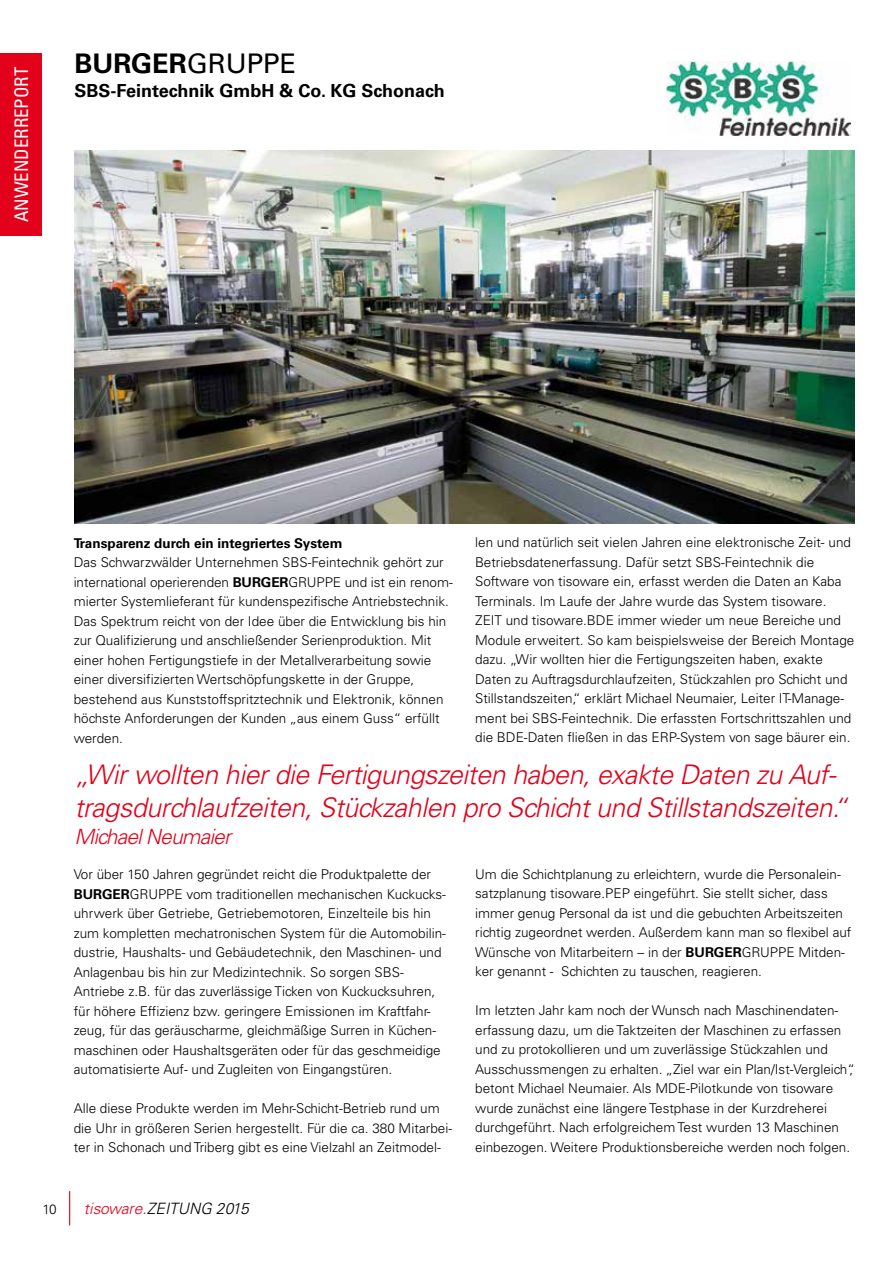
<style>
.page{position:relative;width:893px;height:1263px;background:#fff}
.page>*{position:absolute;margin:0;border:0;box-sizing:border-box;transform-origin:0 0}
.t1{font:italic 300 27px/32.4px "Univers";letter-spacing:-.02em;color:#e2001a}
.t2{font:700 27px "Univers";color:#000}
.t3{font:italic 300 21px "Univers";letter-spacing:-.04em;color:#e2001a}
.t4{font:condensed 18.75px "Univers";color:#fff}
.t5{font:700 18px "Univers";color:#000}
.t6{font:italic 300 15.6px "Univers";color:#000}
.t7{font:300 13.5px/19.5px "Univers";color:#000}
.t8{font:700 13.5px "Univers";color:#000}
.s1{font-weight:400}
.s2{font-weight:700}
.s3{font-family:"Univers CE";color:#e2001a}
</style>
<div class="page">
<div style="left:0;top:53px;width:42px;height:183px;background:#e2001a"></div>
<hr style="left:69px;top:1191px;width:1px;height:34px;background:#e2001a">
<img style="left:74px;top:151px;width:781px;height:373px">
<img style="left:667px;top:62px;width:184px;height:73px">
<h3 class="t4" style="left:10px;top:222px;width:157px;rotate:-90deg">ANWENDERREPORT</h3>
<h1 class="t2" style="left:74px;top:48px;width:223px">BURGER<span class="s1">GRUPPE</span></h1>
<h3 class="t5" style="left:74px;top:81px;width:372px">SBS-Feintechnik GmbH &amp; Co. KG Schonach</h3>
<p class="t8" style="left:74px;top:535px;width:270px">Transparenz durch ein integriertes System</p>
<p class="t7" style="left:74px;top:553px;width:381px">Das Schwarzwälder Unternehmen SBS-Feintechnik gehört zur international operierenden <span class="s2">BURGER</span>GRUPPE und ist ein renom&shy;mierter Systemlieferant für kundenspezifische Antriebstechnik.<br>Das Spektrum reicht von der Idee über die Entwicklung bis hin zur Qualifizierung und anschließender Serienproduktion. Mit einer hohen Fertigungstiefe in der Metallverarbeitung sowie einer diversifizierten Wertschöpfungskette in der Gruppe, bestehend aus Kunststoffspritztechnik und Elektronik, können höchste Anforderungen der Kunden „aus einem Guss“ erfüllt werden.</p>
<p class="t7" style="left:475px;top:533px;width:381px">len und natürlich seit vielen Jahren eine elektronische Zeit- und Betriebsdatenerfassung. Dafür setzt SBS-Feintechnik die Software von tisoware ein, erfasst werden die Daten an Kaba Terminals. Im Laufe der Jahre wurde das System tisoware.<br>ZEIT und tisoware.BDE immer wieder um neue Bereiche und Module erweitert. So kam beispielsweise der Bereich Montage dazu. „Wir wollten hier die Fertigungszeiten haben, exakte Daten zu Auftragsdurchlaufzeiten, Stückzahlen pro Schicht und Stillstandszeiten,“ erklärt Michael Neumaier, Leiter IT-Manage&shy;ment bei SBS-Feintechnik. Die erfassten Fortschrittszahlen und die BDE-Daten fließen in das ERP-System von sage bäurer ein.</p>
<h1 class="t1" style="left:74px;top:759px;width:775px">„Wir wollten hier die Fertigungszeiten haben, exakte Daten zu Auf&shy;tragsdurchlaufzeiten, Stückzahlen pro Schicht und Stillstandszeiten.“</h1>
<h2 class="t3" style="left:74px;top:824px;width:158px">Michael Neumaier</h2>
<p class="t7" style="left:74px;top:865px;width:374px">Vor über 150 Jahren gegründet reicht die Produktpalette der <span class="s2">BURGER</span>GRUPPE vom traditionellen mechanischen Kuckucks&shy;uhrwerk über Getriebe, Getriebemotoren, Einzelteile bis hin zum kompletten mechatronischen System für die Automobilin&shy;dustrie, Haushalts- und Gebäudetechnik, den Maschinen- und Anlagenbau bis hin zur Medizintechnik. So sorgen SBS-Antriebe z.B. für das zuverlässige Ticken von Kuckucksuhren, für höhere Effizienz bzw. geringere Emissionen im Kraftfahr&shy;zeug, für das geräuscharme, gleichmäßige Surren in Küchen&shy;maschinen oder Haushaltsgeräten oder für das geschmeidige automatisierte Auf- und Zugleiten von Eingangstüren.</p>
<p class="t7" style="left:74px;top:1099px;width:380px">Alle diese Produkte werden im Mehr-Schicht-Betrieb rund um die Uhr in größeren Serien hergestellt. Für die ca. 380 Mitarbei&shy;ter in Schonach und Triberg gibt es eine Vielzahl an Zeitmodel-</p>
<p class="t7" style="left:43px;top:1199px;width:15px">10</p>
<p class="t6" style="left:84px;top:1199px;width:166px"><span class="s3">tisoware.</span>ZEITUNG 2015</p>
<p class="t7" style="left:475px;top:864px;width:378px">Um die Schichtplanung zu erleichtern, wurde die Personalein&shy;satzplanung tisoware.PEP eingeführt. Sie stellt sicher, dass immer genug Personal da ist und die gebuchten Arbeitszeiten richtig zugeordnet werden. Außerdem kann man so flexibel auf Wünsche von Mitarbeitern – in der <span class="s2">BURGER</span>GRUPPE Mitden&shy;ker genannt - Schichten zu tauschen, reagieren.</p>
<p class="t7" style="left:475px;top:1000px;width:381px">Im letzten Jahr kam noch der Wunsch nach Maschinendaten&shy;erfassung dazu, um die Taktzeiten der Maschinen zu erfassen und zu protokollieren und um zuverlässige Stückzahlen und Ausschussmengen zu erhalten. „Ziel war ein Plan/Ist-Vergleich“, betont Michael Neumaier. Als MDE-Pilotkunde von tisoware wurde zunächst eine längere Testphase in der Kurzdreherei durchgeführt. Nach erfolgreichem Test wurden 13 Maschinen einbezogen. Weitere Produktionsbereiche werden noch folgen.</p>
</div>
